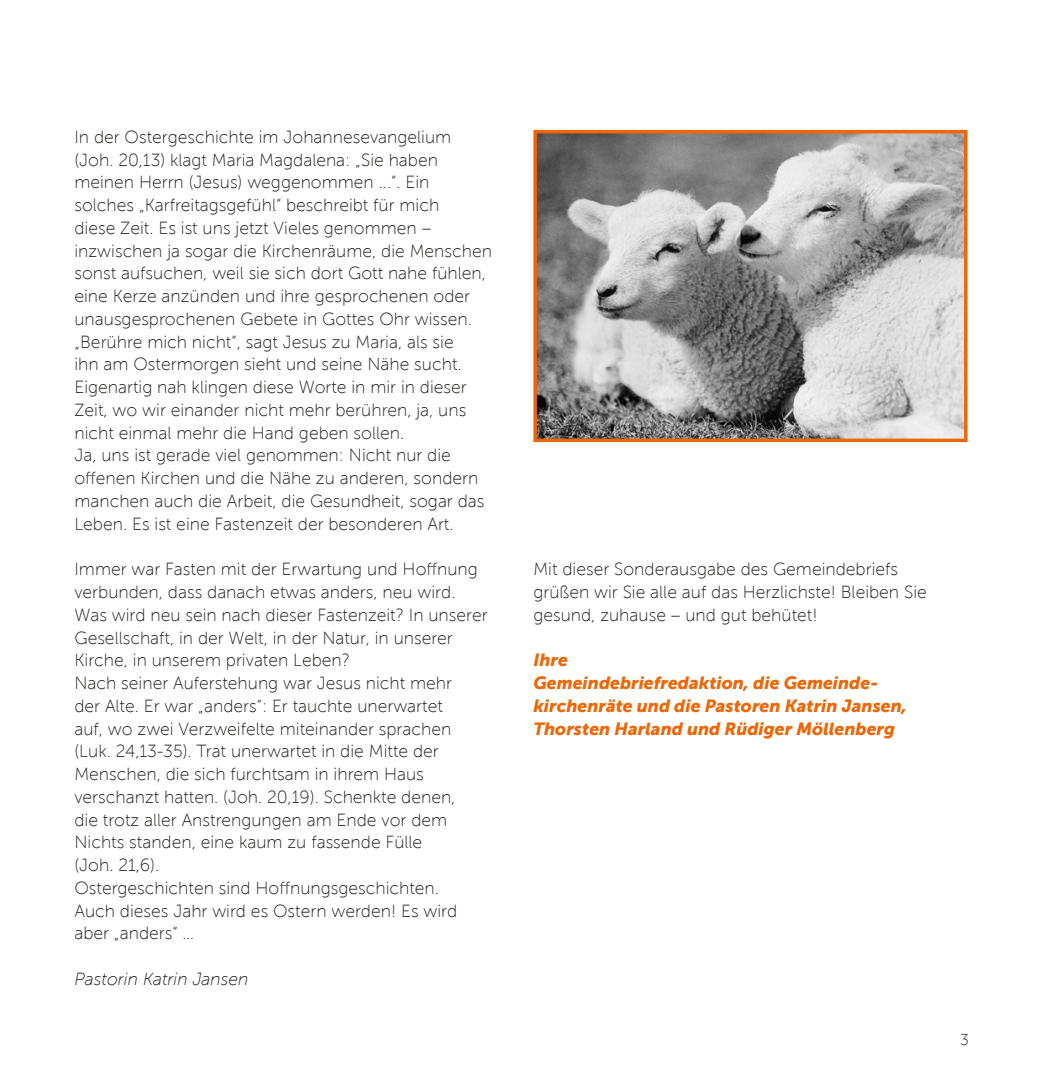
<style>
.page{position:relative;width:1042px;height:1092px;background:#fff}
.page>*{position:absolute;margin:0;border:0;box-sizing:border-box;transform-origin:0 0}
.t1{font:17.5px/22.8px "Museo Sans 100";color:#1d1d1b}
.t2{font:italic 17.5px/22.8px "Museo Sans 900";color:#ec6708}
.t3{font:italic 17.5px "Museo Sans 100";color:#1d1d1b}
.t4{font:15.75px "Museo Sans 100";color:#1d1d1b}
</style>
<div class="page">
<img style="left:538px;top:135px;width:424px;height:302px">
<div style="left:533px;top:130px;width:434px;height:312px;border:4px solid #ec6708"></div>
<p class="t1" style="left:74px;top:125px;width:419px">In der Ostergeschichte im Johannesevangelium (Joh. 20,13) klagt Maria Magdalena: „Sie haben meinen Herrn (Jesus) weggenommen ...“. Ein solches „Karfreitagsgefühl“ beschreibt für mich<br>diese Zeit. Es ist uns jetzt Vieles genommen – inzwischen ja sogar die Kirchenräume, die Menschen sonst aufsuchen, weil sie sich dort Gott nahe fühlen, eine Kerze anzünden und ihre gesprochenen oder unausgesprochenen Gebete in Gottes Ohr wissen. „Berühre mich nicht“, sagt Jesus zu Maria, als sie<br>ihn am Ostermorgen sieht und seine Nähe sucht.<br>Eigenartig nah klingen diese Worte in mir in dieser Zeit, wo wir einander nicht mehr berühren, ja, uns nicht einmal mehr die Hand geben sollen.<br>Ja, uns ist gerade viel genommen: Nicht nur die offenen Kirchen und die Nähe zu anderen, sondern manchen auch die Arbeit, die Gesundheit, sogar das Leben. Es ist eine Fastenzeit der besonderen Art.</p>
<p class="t1" style="left:74px;top:558px;width:415px">Immer war Fasten mit der Erwartung und Hoffnung verbunden, dass danach etwas anders, neu wird.<br>Was wird neu sein nach dieser Fastenzeit? In unserer Gesellschaft, in der Welt, in der Natur, in unserer Kirche, in unserem privaten Leben?<br>Nach seiner Auferstehung war Jesus nicht mehr<br>der Alte. Er war „anders“: Er tauchte unerwartet<br>auf, wo zwei Verzweifelte miteinander sprachen (Luk. 24,13-35). Trat unerwartet in die Mitte der Menschen, die sich furchtsam in ihrem Haus verschanzt hatten. (Joh. 20,19). Schenkte denen,<br>die trotz aller Anstrengungen am Ende vor dem Nichts standen, eine kaum zu fassende Fülle<br>(Joh. 21,6).<br>Ostergeschichten sind Hoffnungsgeschichten.<br>Auch dieses Jahr wird es Ostern werden! Es wird aber „anders“ …</p>
<p class="t3" style="left:74px;top:969px;width:176px">Pastorin Katrin Jansen</p>
<p class="t1" style="left:533px;top:558px;width:395px">Mit dieser Sonderausgabe des Gemeindebriefs grüßen wir Sie alle auf das Herzlichste! Bleiben Sie gesund, zuhause – und gut behütet!</p>
<p class="t2" style="left:533px;top:648px;width:375px">Ihre<br>Gemeindebriefredaktion, die Gemeinde&shy;kirchenräte und die Pastoren Katrin Jansen, Thorsten Harland und Rüdiger Möllenberg</p>
<p class="t4" style="left:960px;top:1030px;width:10px">3</p>
</div>
